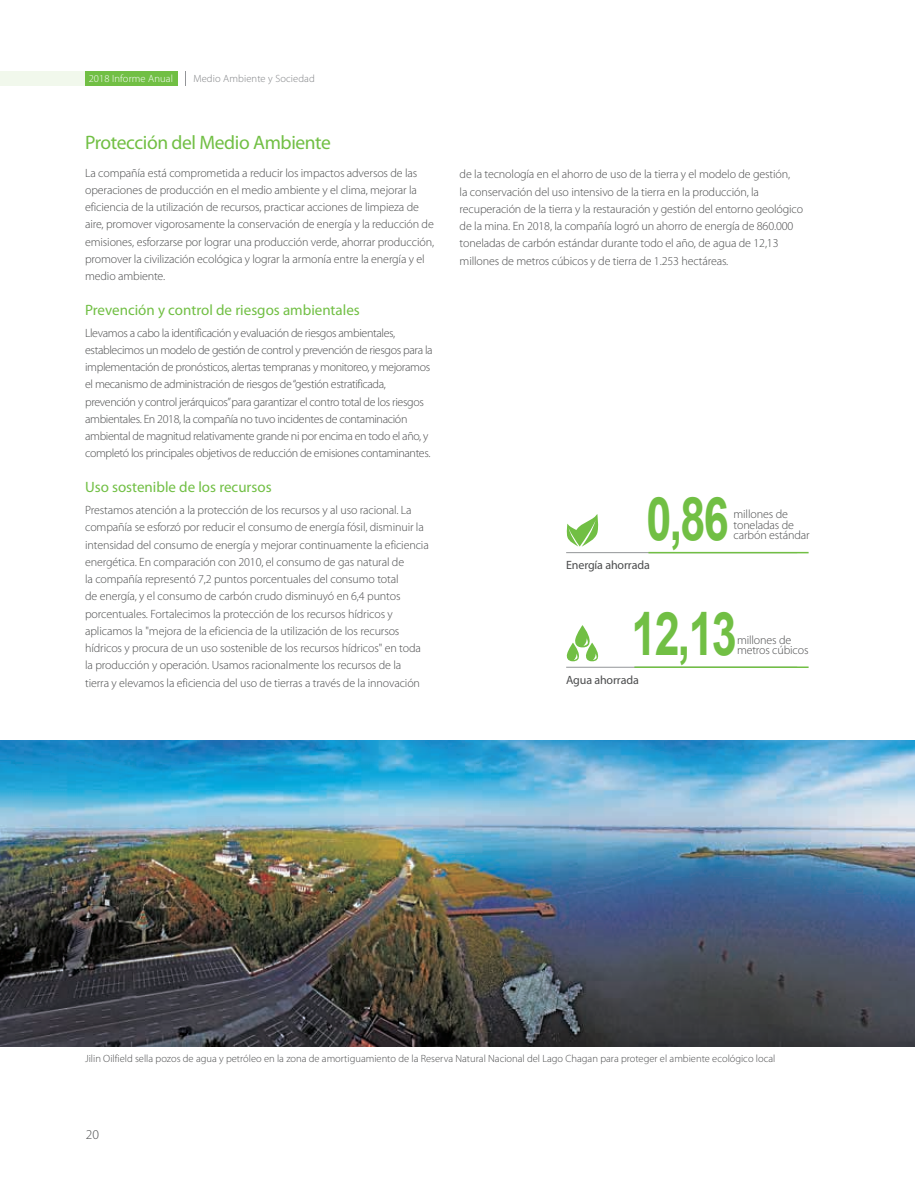
<style>
.page{position:relative;width:915px;height:1191px;background:#fff}
.page>*{position:absolute;margin:0;border:0;box-sizing:border-box;transform-origin:0 0}
.t1{font:700 60px "Arial";color:#71bf44;scale:.75 1}
.t2{font:19.5px "Myriad Pro";letter-spacing:-.02em;color:#71bf44}
.t3{font:15px "Myriad Pro";color:#71bf44}
.t4{font:300 13.5px "Myriad Pro";color:#4b4c4d}
.t5{font:300 12px/17.2px "Myriad Pro";letter-spacing:-.01em;color:#4b4c4d}
.t6{font:300 12px/17.2px "Myriad Pro";letter-spacing:-.03em;color:#4b4c4d}
.t7{font:12px "Myriad Pro";letter-spacing:-.01em;color:#4b4c4d}
.t8{font:300 10.5px "Myriad Pro";color:#4b4c4d}
.t9{font:300 10.5px "Myriad Pro";letter-spacing:.01em;color:#808285}
.t10{font:300 10.5px "Myriad Pro";letter-spacing:.01em;color:#fff}
</style>
<div class="page">
<img style="left:0;top:740px;width:914px;height:306px">
<hr style="left:566px;top:552px;width:230px;height:1px;background:#939598">
<hr style="left:566px;top:667px;width:230px;height:1px;background:#939598">
<hr style="left:648px;top:552px;width:160px;height:1px;background:#71bf44">
<hr style="left:634px;top:666px;width:174px;height:2px;background:#71bf44">
<svg style="left:566px;top:514px;width:33px;height:33px"></svg>
<svg style="left:566px;top:625px;width:32px;height:36px"></svg>
<div style="left:85px;top:71px;width:93px;height:15px;background:#71bf44"></div>
<svg style="left:185px;top:71px;width:1px;height:15px"></svg>
<div style="left:0;top:71px;width:85px;height:15px;background:#f1f8ec"></div>
<p class="t10" style="left:89px;top:73px;width:86px">2018 Informe Anual</p>
<p class="t9" style="left:193px;top:73px;width:123px">Medio Ambiente y Sociedad</p>
<h2 class="t2" style="left:85px;top:132px;width:247px">Protección del Medio Ambiente</h2>
<p class="t5" style="left:85px;top:164px;width:350px">La compañía está comprometida a reducir los impactos adversos de las operaciones de producción en el medio ambiente y el clima, mejorar la eficiencia de la utilización de recursos, practicar acciones de limpieza de aire, promover vigorosamente la conservación de energía y la reducción de emisiones, esforzarse por lograr una producción verde, ahorrar producción, promover la civilización ecológica y lograr la armonía entre la energía y el medio ambiente.</p>
<p class="t3" style="left:85px;top:301px;width:276px">Prevención y control de riesgos ambientales</p>
<p class="t6" style="left:85px;top:324px;width:349px">Llevamos a cabo la identificación y evaluación de riesgos ambientales, establecimos un modelo de gestión de control y prevención de riesgos para la implementación de pronósticos, alertas tempranas y monitoreo, y mejoramos el mecanismo de administración de riesgos de “gestión estratificada, prevención y control jerárquicos” para garantizar el contro total de los riesgos ambientales. En 2018, la compañía no tuvo incidentes de contaminación ambiental de magnitud relativamente grande ni por encima en todo el año, y completó los principales objetivos de reducción de emisiones contaminantes.</p>
<p class="t3" style="left:85px;top:479px;width:188px">Uso sostenible de los recursos</p>
<p class="t5" style="left:85px;top:501px;width:345px">Prestamos atención a la protección de los recursos y al uso racional. La compañía se esforzó por reducir el consumo de energía fósil, disminuir la intensidad del consumo de energía y mejorar continuamente la eficiencia energética. En comparación con 2010, el consumo de gas natural de<br>la compañía representó 7,2 puntos porcentuales del consumo total<br>de energía, y el consumo de carbón crudo disminuyó en 6,4 puntos porcentuales. Fortalecimos la protección de los recursos hídricos y aplicamos la "mejora de la eficiencia de la utilización de los recursos hídricos y procura de un uso sostenible de los recursos hídricos" en toda la producción y operación. Usamos racionalmente los recursos de la<br>tierra y elevamos la eficiencia del uso de tierras a través de la innovación</p>
<p class="t5" style="left:459px;top:166px;width:345px">de la tecnología en el ahorro de uso de la tierra y el modelo de gestión,<br>la conservación del uso intensivo de la tierra en la producción, la recuperación de la tierra y la restauración y gestión del entorno geológico de la mina. En 2018, la compañía logró un ahorro de energía de 860.000 toneladas de carbón estándar durante todo el año, de agua de 12,13 millones de metros cúbicos y de tierra de 1.253 hectáreas.</p>
<h1 class="t1" style="left:646px;top:479px;width:111px">0,86</h1>
<p class="t5" style="left:733px;top:509px;width:78px;line-height:10.5px">millones de toneladas de carbón estándar</p>
<p class="t7" style="left:566px;top:559px;width:85px">Energía ahorrada</p>
<h1 class="t1" style="left:631px;top:594px;width:142px">12,13</h1>
<p class="t5" style="left:736px;top:635px;width:73px;line-height:10.5px">millones de metros cúbicos</p>
<p class="t7" style="left:566px;top:673px;width:74px">Agua ahorrada</p>
<p class="t8" style="left:85px;top:1052px;width:691px">Jilin Oilfield sella pozos de agua y petróleo en la zona de amortiguamiento de la Reserva Natural Nacional del Lago Chagan para proteger el ambiente ecológico local</p>
<p class="t4" style="left:86px;top:1126px;width:15px">20</p>
</div>
